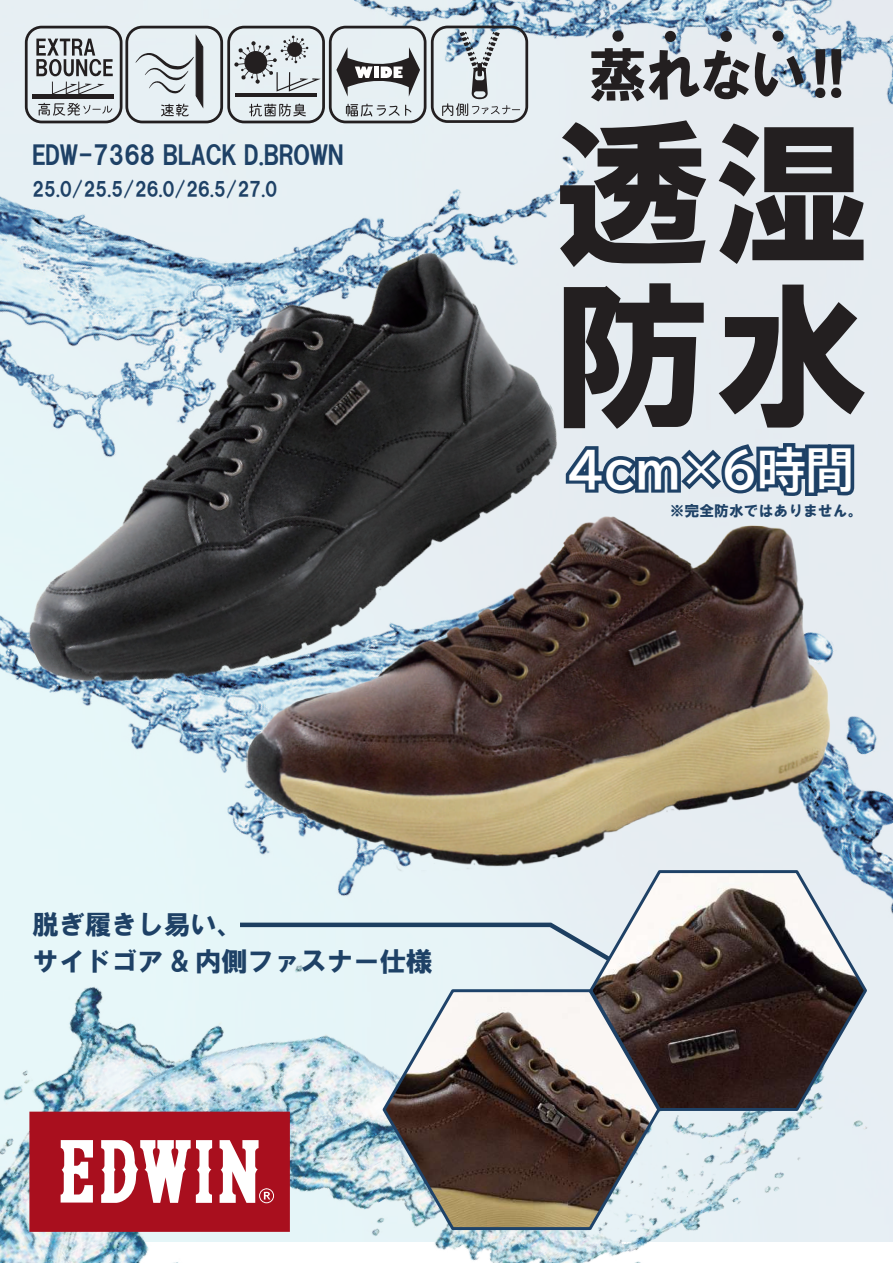
<style>
.page{position:relative;width:893px;height:1263px;background:#fff}
.page>*{position:absolute;margin:0;border:0;box-sizing:border-box;transform-origin:0 0}
.t1{font:48px "BIZ UDP Gothic Bold";color:#fff}
.t2{font:27px/37.5px "HGS Soei Kakugothic UB";letter-spacing:-.025em;color:#1e4166}
.t3{font:25.5px "HGS Soei Kakugothic UB";letter-spacing:-.025em;color:#1e4166}
.t4{font:19.5px "HGS Soei Kakugothic UB";letter-spacing:-.025em;color:#1e4166}
.t5{font:14.85px "HGS Soei Kakugothic UB";color:#1e4166}
</style>
<div class="page">
<img style="left:588px;top:0;width:305px;height:171px">
<img style="left:0;top:0;width:588px;height:171px">
<img style="left:0;top:171px;width:893px;height:1092px">
<svg style="left:560px;top:120px;width:146px;height:147px;background:#656567"></svg>
<svg style="left:719px;top:123px;width:144px;height:141px;background:#666668"></svg>
<svg style="left:601px;top:283px;width:103px;height:146px;background:#747577"></svg>
<svg style="left:719px;top:285px;width:146px;height:143px;background:#8b8d90"></svg>
<svg style="left:591px;top:48px;width:213px;height:53px;background:#8e9195"></svg>
<svg style="left:815px;top:49px;width:10px;height:49px"></svg>
<svg style="left:831px;top:49px;width:10px;height:49px"></svg>
<div style="left:612px;top:30px;width:12px;height:12px;background:#231f20;border-radius:5px"></div>
<div style="left:665px;top:31px;width:11px;height:11px;background:#231f20;border-radius:50%"></div>
<div style="left:721px;top:31px;width:11px;height:11px;background:#231f20;border-radius:50%"></div>
<div style="left:772px;top:30px;width:12px;height:12px;background:#231f20;border-radius:50%"></div>
<div style="left:29px;top:1111px;width:261px;height:121px;background:#a90f1e"></div>
<svg style="left:61px;top:1140px;width:32px;height:62px"></svg>
<svg style="left:101px;top:1140px;width:111px;height:63px"></svg>
<svg style="left:220px;top:1140px;width:54px;height:63px"></svg>
<img style="left:0;top:220px;width:601px;height:540px">
<img style="left:243px;top:513px;width:589px;height:362px">
<svg style="left:381px;top:987px;width:281px;height:244px;background:#867e78"></svg>
<svg style="left:587px;top:867px;width:282px;height:245px"></svg>
<svg style="left:559px;top:439px;width:302px;height:69px;background:#8498ad"></svg>
<svg style="left:236px;top:920px;width:378px;height:45px;background:#d1e0e7"></svg>
<div style="left:431px;top:26px;width:97px;height:97px;border:3px solid #231f20;border-radius:15px"></div>
<svg style="left:442px;top:32px;width:78px;height:84px;background:#c6cfd5"></svg>
<hr style="left:32px;top:95px;width:82px;height:4px;background:#231f20">
<div style="left:25px;top:26px;width:97px;height:97px;border:3px solid #231f20;border-radius:15px"></div>
<div style="left:125px;top:26px;width:98px;height:97px;border:3px solid #231f20;border-radius:15px"></div>
<div style="left:227px;top:26px;width:98px;height:97px;border:3px solid #231f20;border-radius:15px"></div>
<hr style="left:235px;top:93px;width:82px;height:4px;background:#231f20">
<div style="left:329px;top:26px;width:97px;height:97px;border:3px solid #231f20;border-radius:15px"></div>
<svg style="left:234px;top:36px;width:87px;height:56px;background:#bfc5c8"></svg>
<svg style="left:249px;top:104px;width:57px;height:12px"></svg>
<svg style="left:135px;top:34px;width:68px;height:82px;background:#c7ced1"></svg>
<svg style="left:346px;top:104px;width:65px;height:12px"></svg>
<svg style="left:38px;top:103px;width:74px;height:13px"></svg>
<svg style="left:336px;top:47px;width:84px;height:50px;background:#a5a9ab"></svg>
<svg style="left:36px;top:39px;width:77px;height:37px;background:#9da1a4"></svg>
<svg style="left:52px;top:82px;width:53px;height:13px"></svg>
<h3 class="t3" style="left:32px;top:142px;width:313px">EDW-7368 BLACK D.BROWN</h3>
<p class="t4" style="left:32px;top:179px;width:247px">25.0/25.5/26.0/26.5/27.0</p>
<h1 class="t1" style="left:568px;top:445px;width:287px">４cm×６時間</h1>
<p class="t5" style="left:670px;top:503px;width:194px">※完全防水ではありません。</p>
<h2 class="t2" style="left:32px;top:905px;width:402px">脱ぎ履きし易い、<br>サイドゴア &amp; 内側ファスナー仕様</h2>
</div>
